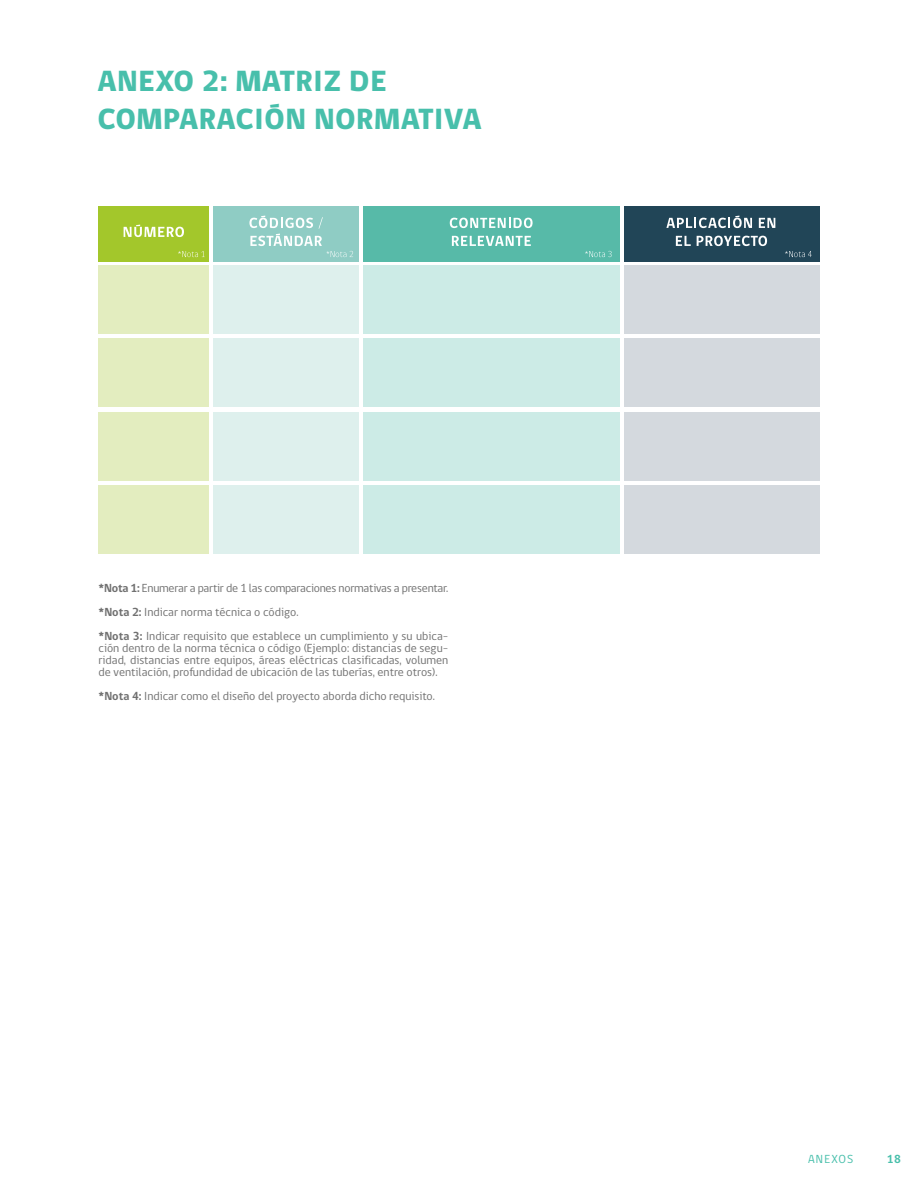
<style>
.page{position:relative;width:918px;height:1188px;background:#fff}
.page>*{position:absolute;margin:0;border:0;box-sizing:border-box;transform-origin:0 0}
.t1{font:800 30px "gob CL";letter-spacing:.02em;color:#48bfab}
.t2{font:12px/12px "gob CL";color:#707070;text-align:justify}
.t3{font:12px "gob CL";letter-spacing:-.02em;color:#707070}
.t4{font:12px "gob CL";letter-spacing:.1em;color:#48bfab}
.t5{font:700 12px "gob CL";color:#48bfab}
.s1{font-weight:700}
</style>
<div class="page">
<div style="left:99px;top:206px;width:110px;height:56px;background:#a3c72b"></div>
<div style="left:213px;top:206px;width:146px;height:56px;background:#8fccc4"></div>
<svg style="left:124px;top:225px;width:60px;height:12px"></svg>
<div style="left:363px;top:206px;width:257px;height:56px;background:#57baa8"></div>
<svg style="left:450px;top:218px;width:83px;height:10px"></svg>
<svg style="left:452px;top:236px;width:79px;height:10px"></svg>
<div style="left:624px;top:206px;width:195px;height:56px;background:#214557"></div>
<div style="left:99px;top:265px;width:110px;height:69px;background:#e3edbf"></div>
<div style="left:213px;top:265px;width:146px;height:69px;background:#def0ed"></div>
<div style="left:363px;top:265px;width:257px;height:69px;background:#ccebe6"></div>
<div style="left:624px;top:265px;width:195px;height:69px;background:#d4d9de"></div>
<div style="left:99px;top:339px;width:110px;height:68px;background:#e3edbf"></div>
<div style="left:213px;top:339px;width:146px;height:68px;background:#def0ed"></div>
<div style="left:363px;top:339px;width:257px;height:68px;background:#ccebe6"></div>
<div style="left:624px;top:339px;width:195px;height:68px;background:#d4d9de"></div>
<div style="left:99px;top:412px;width:110px;height:69px;background:#e3edbf"></div>
<div style="left:213px;top:412px;width:146px;height:69px;background:#def0ed"></div>
<div style="left:363px;top:412px;width:257px;height:69px;background:#ccebe6"></div>
<div style="left:624px;top:412px;width:195px;height:69px;background:#d4d9de"></div>
<div style="left:99px;top:485px;width:110px;height:69px;background:#e3edbf"></div>
<div style="left:213px;top:485px;width:146px;height:69px;background:#def0ed"></div>
<div style="left:363px;top:485px;width:257px;height:69px;background:#ccebe6"></div>
<div style="left:624px;top:485px;width:195px;height:69px;background:#d4d9de"></div>
<svg style="left:666px;top:216px;width:86px;height:12px"></svg>
<svg style="left:759px;top:218px;width:16px;height:10px"></svg>
<svg style="left:676px;top:236px;width:15px;height:10px"></svg>
<svg style="left:697px;top:236px;width:70px;height:10px"></svg>
<svg style="left:249px;top:216px;width:104px;height:41px"></svg>
<svg style="left:585px;top:251px;width:27px;height:6px"></svg>
<svg style="left:785px;top:251px;width:27px;height:6px"></svg>
<svg style="left:178px;top:251px;width:27px;height:6px"></svg>
<p class="t1" style="left:98px;top:61px;width:290px">ANEXO 2: MATRIZ DE</p>
<p class="t1" style="left:98px;top:98px;width:385px">COMPARACIÓN NORMATIVA</p>
<p class="t3" style="left:99px;top:580px;width:351px"><span class="s1">*Nota 1:</span> Enumerar a partir de 1 las comparaciones normativas a presentar.</p>
<p class="t2" style="left:99px;top:607px;width:201px"><span class="s1">*Nota 2:</span> Indicar norma técnica o código.</p>
<p class="t2" style="left:99px;top:631px;width:351px"><span class="s1">*Nota 3:</span> Indicar requisito que establece un cumplimiento y su ubica&shy;ción dentro de la norma técnica o código (Ejemplo: distancias de segu&shy;ridad, distancias entre equipos, áreas eléctricas clasificadas, volumen de ventilación, profundidad de ubicación de las tuberías, entre otros).</p>
<p class="t2" style="left:99px;top:691px;width:338px"><span class="s1">*Nota 4:</span> Indicar como el diseño del proyecto aborda dicho requisito.</p>
<p class="t4" style="left:808px;top:1151px;width:47px">ANEXOS</p>
<p class="t5" style="left:887px;top:1151px;width:16px">18</p>
</div>
